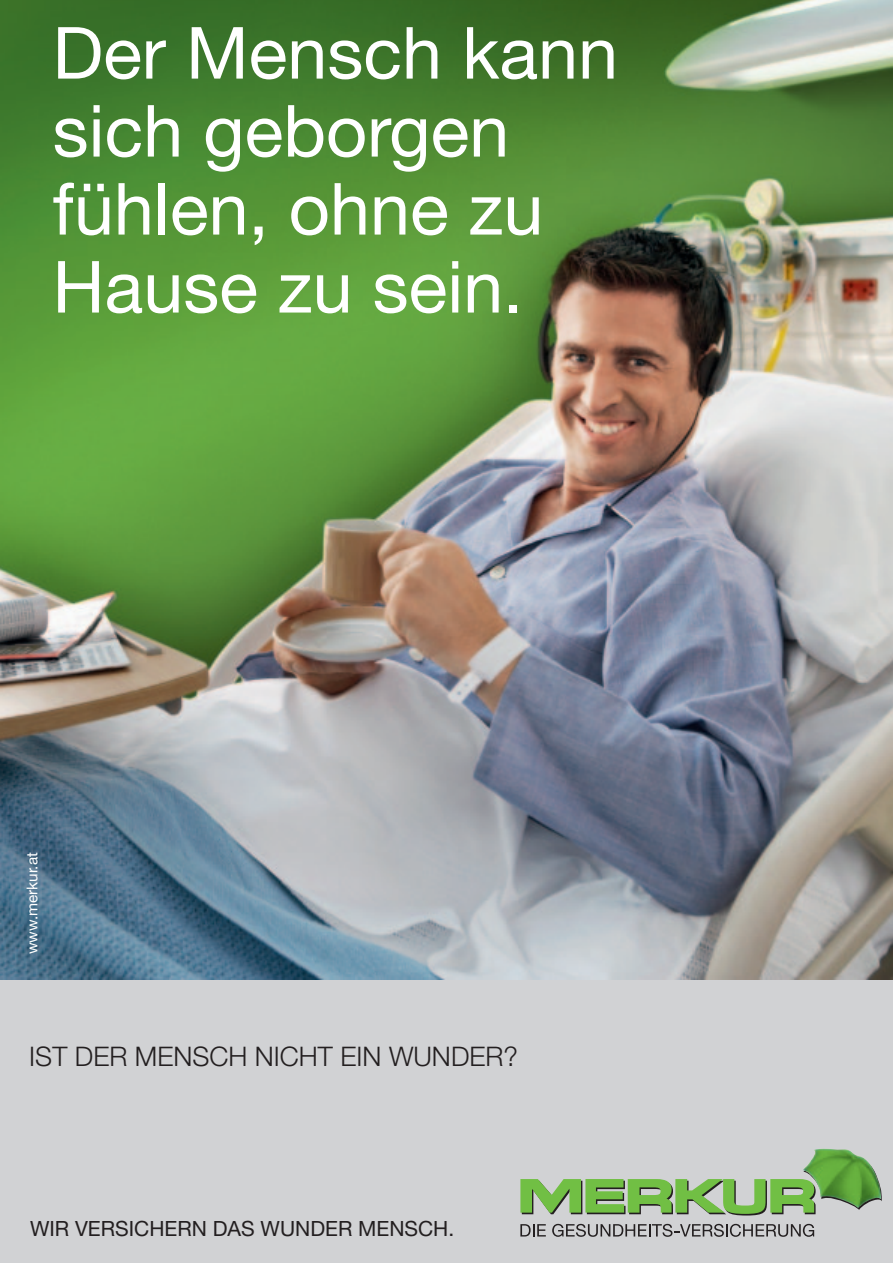
<style>
.page{position:relative;width:893px;height:1263px;background:#fff}
.page>*{position:absolute;margin:0;border:0;box-sizing:border-box;transform-origin:0 0}
.t1{font:72px/78px "Helvetica Neue LT Pro";color:#fff}
.t2{font:300 27px "Helvetica Neue LT Pro";color:#231f20}
.t3{font:21px "Helvetica Neue LT Pro";color:#231f20}
.t4{font:15px "Helvetica Neue LT Pro";color:#fff}
</style>
<div class="page">
<div style="left:0;top:964px;width:893px;height:299px;background:#d1d2d4"></div>
<svg style="left:520px;top:1224px;width:26px;height:12px"></svg>
<svg style="left:552px;top:1224px;width:262px;height:13px"></svg>
<svg style="left:520px;top:1149px;width:362px;height:66px"></svg>
<img style="left:0;top:0;width:893px;height:980px">
<p class="t1" style="left:53px;top:12px;width:567px">Der Mensch kann sich geborgen fühlen, ohne zu<br>Hause zu sein.</p>
<p class="t4" style="left:23px;top:954px;width:103px;rotate:-90deg">www.merkur.at</p>
<p class="t2" style="left:29px;top:1040px;width:490px">IST DER MENSCH NICHT EIN WUNDER?</p>
<p class="t3" style="left:30px;top:1216px;width:426px">WIR VERSICHERN DAS WUNDER MENSCH.</p>
</div>
